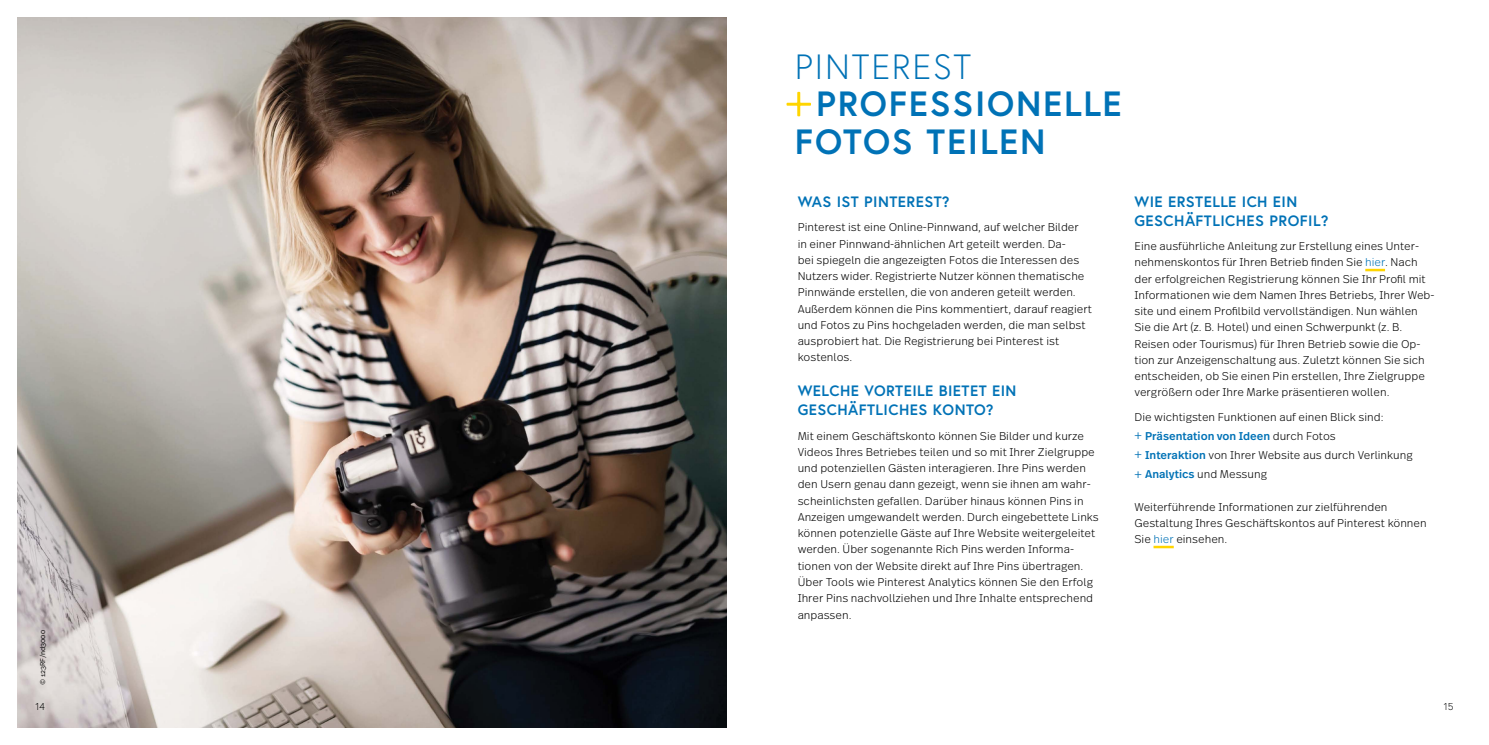
<style>
.page{position:relative;width:1489px;height:745px;background:#fff}
.page>*{position:absolute;margin:0;border:0;box-sizing:border-box;transform-origin:0 0}
.t1{font:700 35px/37.5px "Europa";letter-spacing:.05em;color:#0072b6}
.t2{font:300 35px "Europa";letter-spacing:.05em;color:#0072b6}
.t3{font:700 15px/18.8px "Europa";letter-spacing:.03em;color:#0072b6}
.t4{font:300 11.25px/16.2px "Real Text Pro";color:#000}
.t5{font:300 10px "Europa";color:#000}
.t6{font:300 6.88px "Real Text Pro";color:#000}
.s1{color:#0072b6}
.s2{font-family:"Myriad Pro";font-weight:400;font-size:12.5px;color:#0072b6}
.s3{font-weight:500;color:#0072b6}
</style>
<div class="page">
<img style="left:18px;top:18px;width:708px;height:708px">
<hr style="left:1365px;top:268px;width:19px;height:3px;background:#ffd500">
<hr style="left:1153px;top:545px;width:20px;height:3px;background:#ffd500">
<svg style="left:786px;top:92px;width:25px;height:24px"></svg>
<p class="t6" style="left:38px;top:684px;width:56px;rotate:-90deg">© 123RF/nd3000</p>
<h1 class="t2" style="left:794px;top:45px;width:178px">PINTEREST</h1>
<h1 class="t1" style="left:794px;top:84px;width:328px;text-indent:21px">PROFESSIONELLE<br>FOTOS TEILEN</h1>
<h2 class="t3" style="left:797px;top:192px;width:153px">WAS IST PINTEREST?</h2>
<p class="t4" style="left:797px;top:218px;width:296px">Pinterest ist eine Online-Pinnwand, auf welcher Bilder<br>in einer Pinnwand-ähnlichen Art geteilt werden. Da-<br>bei spiegeln die angezeigten Fotos die Interessen des Nutzers wider. Registrierte Nutzer können thematische Pinnwände erstellen, die von anderen geteilt werden.<br>Außerdem können die Pins kommentiert, darauf reagiert und Fotos zu Pins hochgeladen werden, die man selbst ausprobiert hat. Die Registrierung bei Pinterest ist kostenlos.</p>
<h2 class="t3" style="left:797px;top:381px;width:220px">WELCHE VORTEILE BIETET EIN<br>GESCHÄFTLICHES KONTO?</h2>
<p class="t4" style="left:797px;top:426px;width:302px">Mit einem Geschäftskonto können Sie Bilder und kurze Videos Ihres Betriebes teilen und so mit Ihrer Zielgruppe und potenziellen Gästen interagieren. Ihre Pins werden den Usern genau dann gezeigt, wenn sie ihnen am wahr&shy;scheinlichsten gefallen. Darüber hinaus können Pins in Anzeigen umgewandelt werden. Durch eingebettete Links können potenzielle Gäste auf Ihre Website weitergeleitet werden. Über sogenannte Rich Pins werden Informa&shy;tionen von der Website direkt auf Ihre Pins übertragen.<br>Über Tools wie Pinterest Analytics können Sie den Erfolg Ihrer Pins nachvollziehen und Ihre Inhalte entsprechend anpassen.</p>
<h2 class="t3" style="left:1134px;top:192px;width:195px">WIE ERSTELLE ICH EIN<br>GESCHÄFTLICHES PROFIL?</h2>
<p class="t4" style="left:1134px;top:237px;width:301px">Eine ausführliche Anleitung zur Erstellung eines Unter&shy;nehmenskontos für Ihren Betrieb finden Sie <span class="s1">hier</span>. Nach der erfolgreichen Registrierung können Sie Ihr Profil mit Informationen wie dem Namen Ihres Betriebs, Ihrer Web&shy;site und einem Profilbild vervollständigen. Nun wählen Sie die Art (z. B. Hotel) und einen Schwerpunkt (z. B.<br>Reisen oder Tourismus) für Ihren Betrieb sowie die Op&shy;tion zur Anzeigenschaltung aus. Zuletzt können Sie sich entscheiden, ob Sie einen Pin erstellen, Ihre Zielgruppe vergrößern oder Ihre Marke präsentieren wollen.</p>
<p class="t4" style="left:1134px;top:406px;width:280px;line-height:19.1px">Die wichtigsten Funktionen auf einen Blick sind:<br><span class="s2">+</span> <span class="s3">Präsentation von Ideen</span> durch Fotos<br><span class="s2">+</span> <span class="s3">Interaktion</span> von Ihrer Website aus durch Verlinkung <span class="s2">+</span> <span class="s3">Analytics</span> und Messung</p>
<p class="t4" style="left:1134px;top:497px;width:294px">Weiterführende Informationen zur zielführenden<br>Gestaltung Ihres Geschäftskontos auf Pinterest können<br>Sie <span class="s1">hier</span> einsehen.</p>
<p class="t5" style="left:35px;top:700px;width:11px">14</p>
<p class="t5" style="left:1443px;top:700px;width:11px">15</p>
</div>
